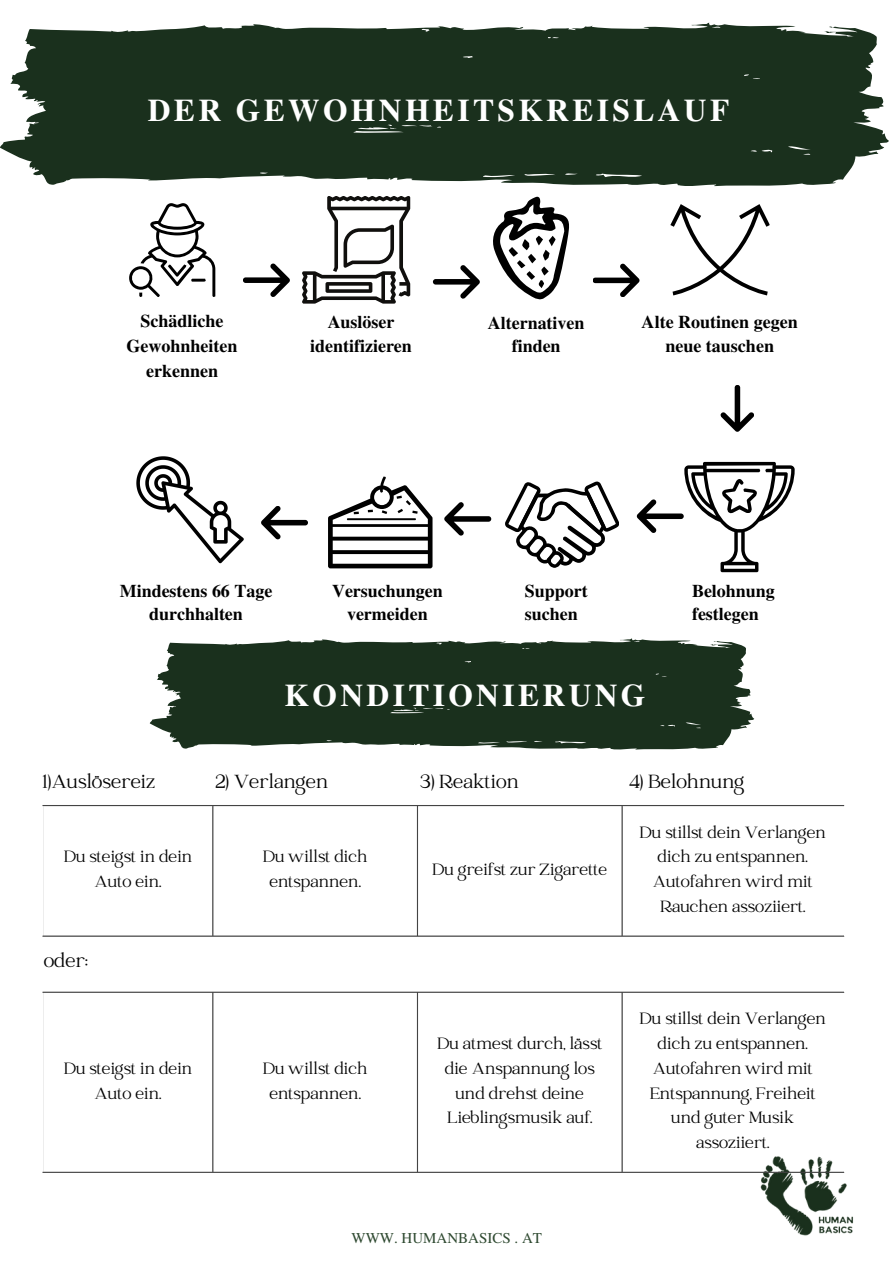
<style>
.page{position:relative;width:894px;height:1264px;background:#fff}
.page>*{position:absolute;margin:0;border:0;box-sizing:border-box;transform-origin:0 0}
.t1{font:700 31.5px "Te X Gyre Termes";letter-spacing:.105em;color:#fff}
.t2{font:21px "Catchy Mager";color:#000}
.t3{font:18px/24.8px "Catchy Mager";color:#000;text-align:center}
.t4{font:700 18px/23.7px "Te X Gyre Termes";color:#000;text-align:center}
.t5{font:15px "Te X Gyre Termes";color:#2f4a31}
</style>
<div class="page">
<svg style="left:129px;top:203px;width:86px;height:94px"></svg>
<svg style="left:261px;top:506px;width:47px;height:33px"></svg>
<svg style="left:150px;top:638px;width:604px;height:112px;background:#354938"></svg>
<svg style="left:302px;top:196px;width:108px;height:107px"></svg>
<svg style="left:243px;top:263px;width:47px;height:34px"></svg>
<svg style="left:493px;top:197px;width:76px;height:102px"></svg>
<svg style="left:433px;top:265px;width:47px;height:34px"></svg>
<svg style="left:0;top:23px;width:888px;height:164px;background:#344837"></svg>
<svg style="left:505px;top:481px;width:114px;height:87px"></svg>
<svg style="left:328px;top:476px;width:104px;height:92px"></svg>
<svg style="left:444px;top:502px;width:47px;height:34px"></svg>
<svg style="left:593px;top:264px;width:46px;height:33px"></svg>
<svg style="left:670px;top:204px;width:99px;height:91px"></svg>
<svg style="left:720px;top:385px;width:34px;height:47px"></svg>
<svg style="left:636px;top:462px;width:158px;height:110px"></svg>
<img style="left:738px;top:1156px;width:115px;height:80px">
<svg style="left:136px;top:456px;width:108px;height:107px"></svg>
<hr style="left:212px;top:806px;width:1px;height:129px;background:#444">
<hr style="left:417px;top:806px;width:1px;height:129px;background:#444">
<hr style="left:621px;top:806px;width:1px;height:129px;background:#444">
<hr style="left:43px;top:805px;width:800px;height:1px;background:#444">
<hr style="left:43px;top:935px;width:800px;height:1px;background:#444">
<hr style="left:842px;top:992px;width:1px;height:179px;background:#fff">
<hr style="left:212px;top:992px;width:1px;height:179px;background:#444">
<hr style="left:417px;top:992px;width:1px;height:179px;background:#444">
<hr style="left:621px;top:992px;width:1px;height:179px;background:#444">
<hr style="left:43px;top:991px;width:800px;height:1px;background:#444">
<hr style="left:43px;top:1171px;width:800px;height:1px;background:#444">
<h3 class="t1" style="left:148px;top:85px;width:583px">DER GEWOHNHEITSKREISLAUF</h3>
<h1 class="t4" style="left:126px;top:308px;width:113px;line-height:24.8px">Schädliche<br>Gewohnheiten erkennen</h1>
<p class="t4" style="left:641px;top:309px;width:157px">Alte Routinen gegen neue tauschen</p>
<h3 class="t4" style="left:310px;top:309px;width:103px">Auslöser identifizieren</h3>
<h3 class="t4" style="left:487px;top:310px;width:98px">Alternativen finden</h3>
<h3 class="t4" style="left:120px;top:577px;width:154px">Mindestens 66 Tage durchhalten</h3>
<p class="t4" style="left:332px;top:577px;width:112px">Versuchungen vermeiden</p>
<p class="t4" style="left:524px;top:577px;width:64px;text-align:left">Support suchen</p>
<h3 class="t4" style="left:691px;top:577px;width:84px;text-align:left">Belohnung festlegen</h3>
<h3 class="t1" style="left:284px;top:671px;width:362px">KONDITIONIERUNG</h3>
<p class="t2" style="left:43px;top:771px;width:114px">1)Auslösereiz</p>
<p class="t2" style="left:215px;top:771px;width:114px">2) Verlangen</p>
<p class="t2" style="left:420px;top:771px;width:100px">3) Reaktion</p>
<p class="t2" style="left:629px;top:771px;width:117px">4) Belohnung</p>
<h3 class="t3" style="left:64px;top:845px;width:130px">Du steigst in dein<br>Auto ein.</h3>
<p class="t3" style="left:263px;top:845px;width:106px">Du willst dich entspannen.</p>
<p class="t2" style="left:44px;top:950px;width:46px">oder:</p>
<p class="t3" style="left:64px;top:1057px;width:130px">Du steigst in dein<br>Auto ein.</p>
<p class="t3" style="left:263px;top:1057px;width:106px">Du willst dich entspannen.</p>
<h1 class="t3" style="left:432px;top:858px;width:176px">Du greifst zur Zigarette</h1>
<h2 class="t3" style="left:639px;top:821px;width:188px">Du stillst dein Verlangen dich zu entspannen.<br>Autofahren wird mit<br>Rauchen assoziiert.</h2>
<p class="t3" style="left:437px;top:1032px;width:167px">Du atmest durch, lässt die Anspannung los und drehst deine<br>Lieblingsmusik auf.</p>
<h2 class="t3" style="left:639px;top:1007px;width:188px">Du stillst dein Verlangen dich zu entspannen.<br>Autofahren wird mit<br>Entspannung, Freiheit und guter Musik assoziiert.</h2>
<h3 class="t5" style="left:351px;top:1227px;width:192px">WWW. HUMANBASICS . AT</h3>
</div>
